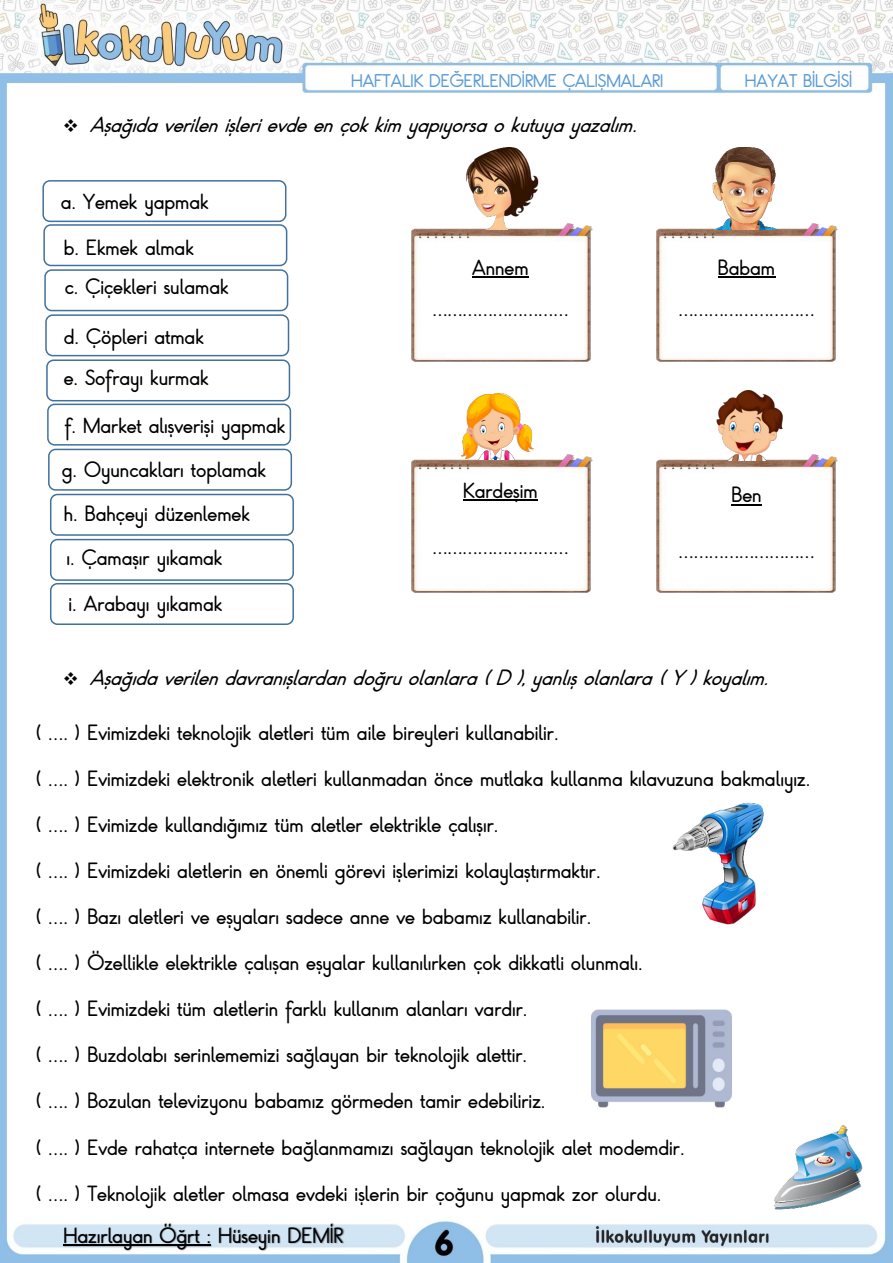
<style>
.page{position:relative;width:893px;height:1263px;background:#fff}
.page>*{position:absolute;margin:0;border:0;box-sizing:border-box;transform-origin:0 0}
.t1{font:18px/38.5px "Kayra Aydin";color:#000}
.t2{font:italic 18px "Kayra Aydin";color:#000}
.t3{font:15px "Kayra Aydin";color:#5b9bd5}
</style>
<div class="page">
<img style="left:0;top:0;width:892px;height:1262px">
<div style="left:24px;top:106px;width:845px;height:1108px;background:#fff"></div>
<img style="left:323px;top:71px;width:403px;height:21px">
<img style="left:734px;top:71px;width:141px;height:20px">
<img style="left:53px;top:1222px;width:314px;height:29px">
<img style="left:63px;top:1244px;width:150px;height:4px">
<hr style="left:64px;top:1245px;width:147px;height:1px;background:#000">
<div style="left:42px;top:180px;width:244px;height:42px;border:2px solid #41719c;border-radius:7px"></div>
<div style="left:43px;top:224px;width:244px;height:42px;border:2px solid #41719c;border-radius:7px"></div>
<div style="left:44px;top:269px;width:244px;height:42px;border:2px solid #41719c;border-radius:7px"></div>
<div style="left:45px;top:314px;width:244px;height:42px;border:2px solid #41719c;border-radius:7px"></div>
<div style="left:46px;top:359px;width:244px;height:42px;border:2px solid #41719c;border-radius:7px"></div>
<div style="left:47px;top:404px;width:244px;height:42px;border:2px solid #41719c;border-radius:7px"></div>
<div style="left:48px;top:449px;width:244px;height:42px;border:2px solid #41719c;border-radius:7px"></div>
<div style="left:50px;top:494px;width:244px;height:42px;border:2px solid #41719c;border-radius:7px"></div>
<div style="left:50px;top:539px;width:244px;height:42px;border:2px solid #41719c;border-radius:7px"></div>
<div style="left:50px;top:583px;width:244px;height:42px;border:2px solid #41719c;border-radius:7px"></div>
<img style="left:42px;top:189px;width:245px;height:30px">
<img style="left:43px;top:235px;width:245px;height:30px">
<img style="left:44px;top:274px;width:245px;height:30px">
<img style="left:45px;top:324px;width:245px;height:31px">
<img style="left:46px;top:365px;width:245px;height:30px">
<img style="left:47px;top:413px;width:245px;height:30px">
<img style="left:48px;top:457px;width:245px;height:30px">
<img style="left:50px;top:501px;width:244px;height:30px">
<img style="left:50px;top:545px;width:244px;height:30px">
<img style="left:50px;top:591px;width:244px;height:30px">
<img style="left:411px;top:223px;width:182px;height:139px">
<img style="left:447px;top:147px;width:105px;height:82px">
<img style="left:656px;top:223px;width:182px;height:139px">
<img style="left:694px;top:147px;width:92px;height:82px">
<img style="left:656px;top:454px;width:182px;height:139px">
<img style="left:710px;top:390px;width:76px;height:71px">
<img style="left:411px;top:454px;width:182px;height:139px">
<img style="left:457px;top:394px;width:78px;height:65px">
<hr style="left:472px;top:277px;width:57px;height:1px;background:#000">
<hr style="left:718px;top:277px;width:57px;height:1px;background:#000">
<hr style="left:463px;top:500px;width:75px;height:1px;background:#000">
<hr style="left:732px;top:504px;width:30px;height:2px;background:#000">
<img style="left:591px;top:1009px;width:140px;height:99px">
<img style="left:774px;top:1121px;width:99px;height:88px">
<img style="left:672px;top:802px;width:92px;height:123px">
<p class="t3" style="left:351px;top:71px;width:313px">HAFTALIK DEĞERLENDİRME ÇALIŞMALARI</p>
<p class="t3" style="left:745px;top:71px;width:109px">HAYAT BİLGİSİ</p>
<p class="t2" style="left:63px;top:112px;width:584px">❖ Aşağıdaverilenişlerievdeençokkimyapıyorsaokutuyayazalım.</p>
<p class="t1" style="left:61px;top:184px;width:149px">a. Yemek yapmak</p>
<p class="t1" style="left:64px;top:230px;width:166px">b. Ekmek almak<br>c. Çiçekleri sulamak</p>
<p class="t1" style="left:64px;top:319px;width:142px">d. Çöpleri atmak</p>
<p class="t1" style="left:64px;top:359px;width:146px">e. Sofrayı kurmak</p>
<p class="t1" style="left:65px;top:407px;width:222px">f. Market alışverişi yapmak</p>
<p class="t1" style="left:62px;top:451px;width:205px">g. Oyuncakları toplamak</p>
<p class="t1" style="left:64px;top:495px;width:188px">h. Bahçeyi düzenlemek</p>
<p class="t1" style="left:67px;top:540px;width:157px">ı. Çamaşır yıkamak</p>
<p class="t1" style="left:68px;top:586px;width:155px">i. Arabayı yıkamak</p>
<p class="t1" style="left:472px;top:249px;width:58px">Annem</p>
<p class="t1" style="left:432px;top:291px;width:138px">………………………</p>
<p class="t1" style="left:463px;top:472px;width:76px">Kardeşim</p>
<p class="t1" style="left:432px;top:528px;width:138px">………………………</p>
<p class="t1" style="left:718px;top:249px;width:59px">Babam</p>
<p class="t1" style="left:678px;top:291px;width:138px">………………………</p>
<p class="t1" style="left:732px;top:477px;width:32px">Ben</p>
<p class="t1" style="left:679px;top:533px;width:138px">………………………</p>
<p class="t2" style="left:63px;top:665px;width:716px">❖ Aşağıdaverilen davranışlardandoğruolanlara(D),yanlışolanlara(Y)koyalım.</p>
<p class="t1" style="left:36px;top:714px;width:524px">( …. ) Evimizdeki teknolojik aletleri tüm aile bireyleri kullanabilir.</p>
<p class="t1" style="left:36px;top:760px;width:776px">( …. ) Evimizdeki elektronik aletleri kullanmadan önce mutlaka kullanma kılavuzuna bakmalıyız.</p>
<p class="t1" style="left:36px;top:806px;width:464px">( …. ) Evimizde kullandığımız tüm aletler elektrikle çalışır.</p>
<p class="t1" style="left:36px;top:853px;width:566px">( …. ) Evimizdeki aletlerin en önemli görevi işlerimizi kolaylaştırmaktır.</p>
<p class="t1" style="left:36px;top:899px;width:557px">( …. ) Bazı aletleri ve eşyaları sadece anne ve babamız kullanabilir.</p>
<p class="t1" style="left:36px;top:945px;width:608px">( …. ) Özellikle elektrikle çalışan eşyalar kullanılırken çok dikkatli olunmalı.</p>
<p class="t1" style="left:36px;top:991px;width:493px">( …. ) Evimizdeki tüm aletlerin farklı kullanım alanları vardır.</p>
<p class="t1" style="left:36px;top:1037px;width:493px">( …. ) Buzdolabı serinlememizi sağlayan bir teknolojik alettir.</p>
<p class="t1" style="left:36px;top:1083px;width:511px">( …. ) Bozulan televizyonu babamız görmeden tamir edebiliriz.</p>
<p class="t1" style="left:36px;top:1129px;width:650px">( …. ) Evde rahatça internete bağlanmamızı sağlayan teknolojik alet modemdir.</p>
<p class="t1" style="left:36px;top:1175px;width:627px">( …. ) Teknolojik aletler olmasa evdeki işlerin bir çoğunu yapmak zor olurdu.</p>
<p class="t1" style="left:64px;top:1217px;width:281px">Hazırlayan Öğrt : Hüseyin DEMİR</p>
</div>
